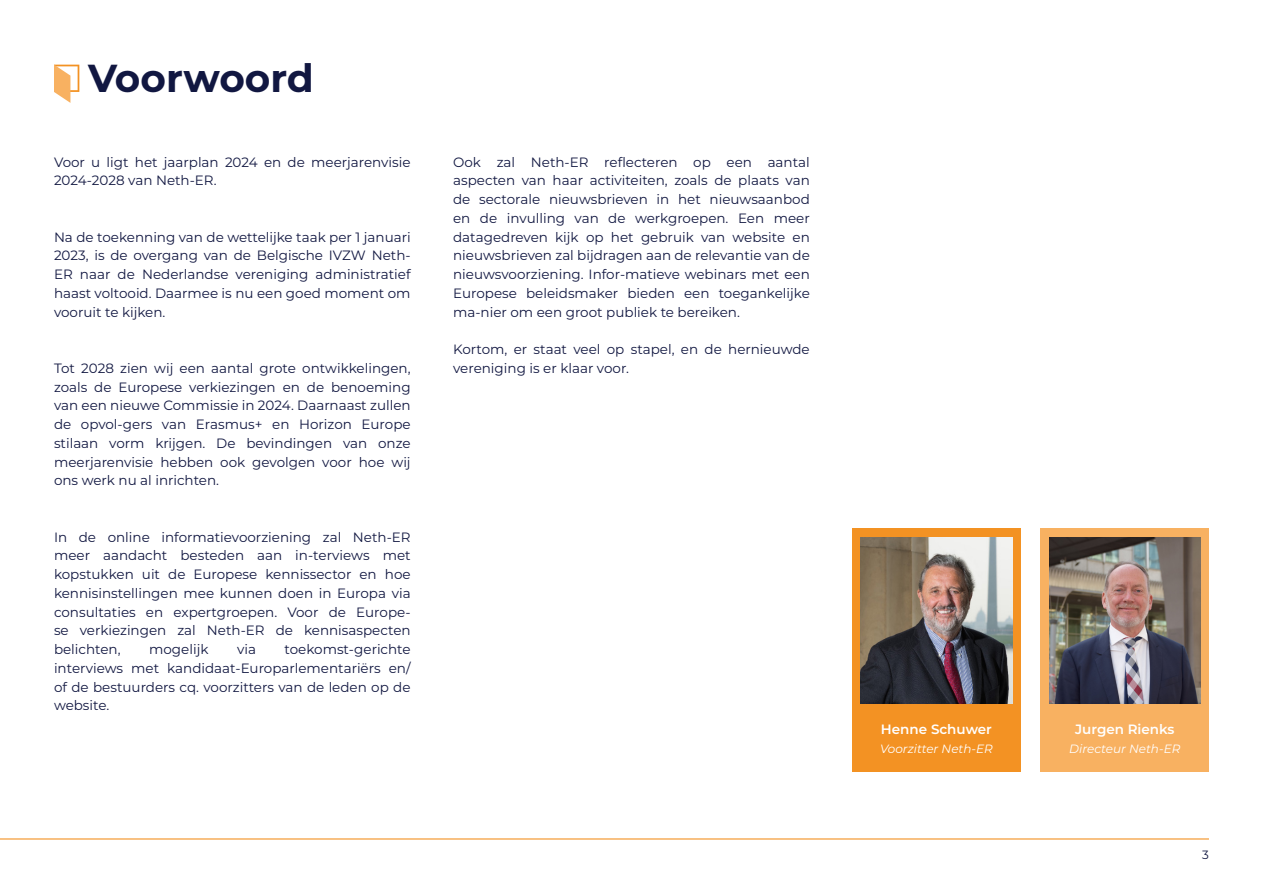
<style>
.page{position:relative;width:1263px;height:893px;background:#fff}
.page>*{position:absolute;margin:0;border:0;box-sizing:border-box;transform-origin:0 0}
.Kop_1{font:700 39px "Montserrat";color:#111741}
.Broodtekst{font:13.5px/18.8px "Montserrat";color:#111741;text-align:justify}
.Broodtekst-2{font:600 13.5px "Montserrat";color:#fff}
.Broodtekst-3{font:italic 12px "Montserrat";color:#fff}
.t1{font:12px "Montserrat";color:#111741}
</style>
<div class="page">
<hr style="left:0;top:838px;width:1209px;height:1px;background:#f39223">
<div style="left:852px;top:528px;width:169px;height:244px;background:#f39223"></div>
<div style="left:1041px;top:528px;width:168px;height:244px;background:#f8b161"></div>
<img style="left:861px;top:537px;width:151px;height:167px">
<img style="left:1049px;top:537px;width:151px;height:167px">
<svg style="left:54px;top:65px;width:25px;height:38px"></svg>
<p class="Kop_1" style="left:88px;top:50px;width:227px">Voorwoord</p>
<p class="Broodtekst" style="left:54px;top:152px;width:358px">Voor u ligt het jaarplan 2024 en de meerjarenvisie<br>2024-2028 van Neth-ER.</p>
<p class="Broodtekst" style="left:54px;top:227px;width:358px">Na de toekenning van de wettelijke taak per 1 januari 2023, is de overgang van de Belgische IVZW Neth-ER naar de Nederlandse vereniging administratief haast voltooid. Daarmee is nu een goed moment om vooruit te kijken.</p>
<p class="Broodtekst" style="left:54px;top:358px;width:358px">Tot 2028 zien wij een aantal grote ontwikkelingen, zoals de Europese verkiezingen en de benoeming van een nieuwe Commissie in 2024. Daarnaast zullen de opvol-gers van Erasmus+ en Horizon Europe stilaan vorm krijgen. De bevindingen van onze meerjarenvisie hebben ook gevolgen voor hoe wij ons werk nu al inrichten.</p>
<p class="Broodtekst" style="left:54px;top:527px;width:358px">In de online informatievoorziening zal Neth-ER meer aandacht besteden aan in-terviews met kopstukken uit de Europese kennissector en hoe kennisinstellingen mee kunnen doen in Europa via consultaties en expertgroepen. Voor de Europe&shy;se verkiezingen zal Neth-ER de kennisaspecten belichten,</p>
<p class="Broodtekst" style="left:54px;top:639px;width:358px;text-indent:231px">toekomst-gerichte interviews met kandidaat-Europarlementariërs en/ of de bestuurders cq. voorzitters van de leden op de website.</p>
<p class="Broodtekst" style="left:149px;top:639px;width:61px">mogelijk</p>
<p class="Broodtekst" style="left:237px;top:639px;width:20px">via</p>
<p class="Broodtekst" style="left:453px;top:152px;width:358px">Ook zal Neth-ER reflecteren op een aantal aspecten van haar activiteiten, zoals de plaats van de sectorale nieuwsbrieven in het nieuwsaanbod en de invulling van de werkgroepen. Een meer datagedreven kijk op het gebruik van website en nieuwsbrieven zal bijdragen aan de relevantie van de nieuwsvoorziening. Infor-matieve webinars met een Europese beleidsmaker bieden een toegankelijke ma-nier om een groot publiek te bereiken.</p>
<p class="Broodtekst" style="left:453px;top:339px;width:358px">Kortom, er staat veel op stapel, en de hernieuwde vereniging is er klaar voor.</p>
<p class="Broodtekst-2" style="left:881px;top:720px;width:112px">Henne Schuwer</p>
<p class="Broodtekst-3" style="left:880px;top:740px;width:114px">Voorzitter Neth-ER</p>
<p class="Broodtekst-2" style="left:1075px;top:720px;width:101px">Jurgen Rienks</p>
<p class="Broodtekst-3" style="left:1069px;top:740px;width:113px">Directeur Neth-ER</p>
<p class="t1" style="left:1202px;top:846px;width:8px">3</p>
</div>
